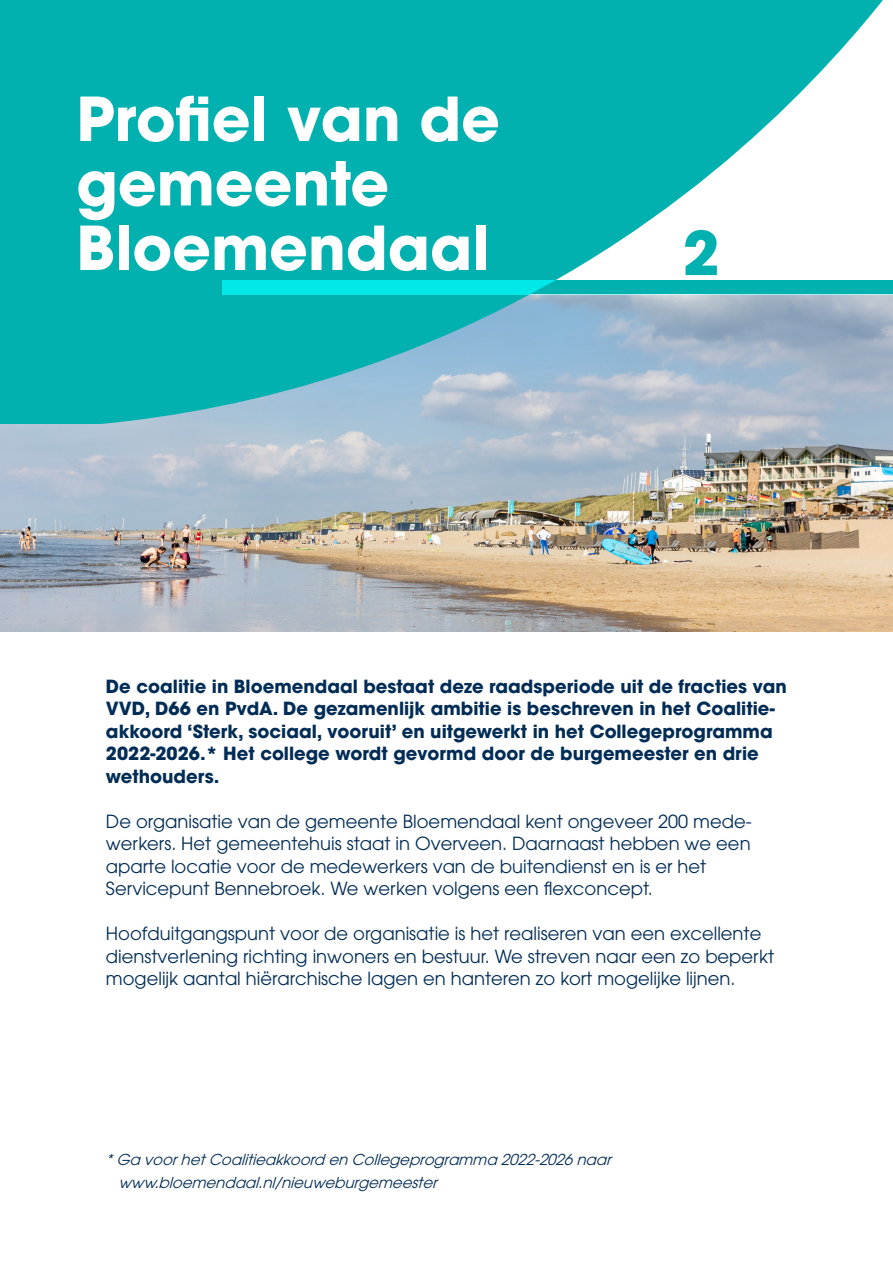
<style>
.page{position:relative;width:893px;height:1263px;background:#fff}
.page>*{position:absolute;margin:0;border:0;box-sizing:border-box;transform-origin:0 0}
.t1{font:700 60px "ITC Avant Garde Pro";color:#fff}
.t2{font:700 60px "ITC Avant Garde Pro";color:#00b1b0}
.t3{font:18px/22.5px "ITC Avant Garde Pro";color:#002c55}
.t4{font:700 18px/22.5px "ITC Avant Garde Pro";color:#002c55}
.t5{font:italic 15px "ITC Avant Garde Pro";color:#002c55}
</style>
<div class="page">
<img style="left:0;top:424px;width:893px;height:207px">
<svg style="left:0;top:0;width:893px;height:424px;background:#3bbbbe"></svg>
<svg style="left:222px;top:280px;width:671px;height:14px;background:#00cbca"></svg>
<p class="t1" style="left:76px;top:79px;width:425px">Profiel van de</p>
<p class="t1" style="left:76px;top:143px;width:314px">gemeente</p>
<p class="t1" style="left:76px;top:208px;width:415px">Bloemendaal</p>
<p class="t2" style="left:682px;top:213px;width:39px">2</p>
<p class="t4" style="left:106px;top:675px;width:682px">De coalitie in Bloemendaal bestaat deze raadsperiode uit de fracties van VVD, D66 en PvdA. De gezamenlijk ambitie is beschreven in het Coalitie&shy;akkoord ‘Sterk, sociaal, vooruit’ en uitgewerkt in het Collegeprogramma 2022-2026.* Het college wordt gevormd door de burgemeester en drie wethouders.</p>
<p class="t3" style="left:106px;top:810px;width:647px">De organisatie van de gemeente Bloemendaal kent ongeveer 200 mede-</p>
<p class="t3" style="left:106px;top:832px;width:646px">werkers. Het gemeentehuis staat in Overveen. Daarnaast hebben we een aparte locatie voor de medewerkers van de buitendienst en is er het</p>
<p class="t3" style="left:106px;top:877px;width:548px">Servicepunt Bennebroek. We werken volgens een flexconcept.</p>
<p class="t3" style="left:106px;top:922px;width:670px">Hoofduitgangspunt voor de organisatie is het realiseren van een excellente dienstverlening richting inwoners en bestuur. We streven naar een zo beperkt mogelijk aantal hiërarchische lagen en hanteren zo kort mogelijke lijnen.</p>
<p class="t5" style="left:106px;top:1150px;width:511px">*Ga voorhetCoalitieakkoord en Collegeprogramma 2022-2026naar</p>
<p class="t5" style="left:118px;top:1173px;width:325px">www.bloemendaal.nl/nieuweburgemeester</p>
</div>
